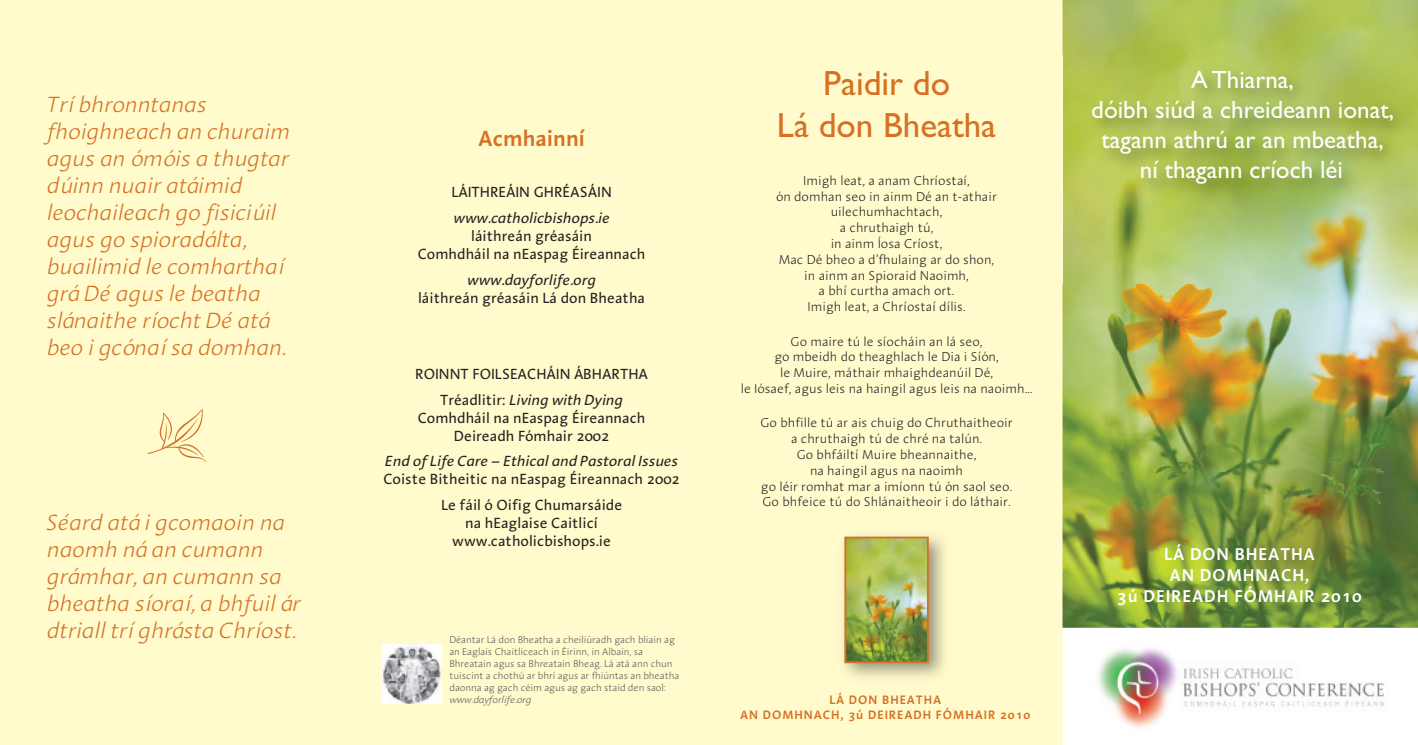
<style>
.page{position:relative;width:1418px;height:745px;background:#fff}
.page>*{position:absolute;margin:0;border:0;box-sizing:border-box;transform-origin:0 0}
.t1{font:60px "Golden Cockerel Init Orn ITC";color:#d77023}
.t2{font:35px/42px "Gill Sans";color:#d77023;text-align:center}
.t3{font:25px/30px "Gill Sans";color:#fff;text-align:center}
.t4{font:italic 300 22.5px/27px "Aroma LT";color:#d77023}
.t5{font:600 22.5px "Aroma LT";color:#d77023}
.t6{font:600 17.5px/21px "Aroma LT";letter-spacing:.05em;color:#fff;text-align:center}
.t7{font:15px/18px "Aroma LT";color:#231f20;text-align:center}
.t8{font:italic 15px "Aroma LT";color:#231f20}
.t9{font:300 13.12px/15.8px "Aroma LT";color:#231f20;text-align:center}
.t10{font:600 12.5px/15px "Aroma LT";letter-spacing:.075em;color:#d77023;text-align:center}
.t11{font:300 10px/12px "Aroma LT";letter-spacing:-.01em;color:#57585a}
.t12{font:italic 300 10px "Aroma LT";letter-spacing:-.01em;color:#57585a}
.s1{font-style:italic}
</style>
<div class="page">
<img style="left:1062px;top:0;width:355px;height:627px">
<img style="left:1098px;top:648px;width:286px;height:80px">
<div style="left:0;top:0;width:1062px;height:744px;background:#fffbcc"></div>
<svg style="left:1052px;top:627px;width:10px;height:117px"></svg>
<img style="left:833px;top:525px;width:120px;height:161px">
<img style="left:844px;top:536px;width:84px;height:126px">
<img style="left:383px;top:644px;width:58px;height:59px">
<img style="left:1052px;top:55px;width:365px;height:228px">
<h3 class="t4" style="left:47px;top:93px;width:245px">Trí bhronntanas fhoighneach an churaim agus an ómóis a thugtar dúinn nuair atáimid leochaileach go fisiciúil agus go spioradálta, buailimid le comharthaí grá Dé agus le beatha slánaithe ríocht Dé atá beo i gcónaí sa domhan.</h3>
<h1 class="t1" style="left:144px;top:408px;width:66px">k</h1>
<h3 class="t4" style="left:47px;top:510px;width:255px">Séard atá i gcomaoin na naomh ná an cumann grámhar, an cumann sa bheatha síoraí, a bhfuil ár dtriall trí ghrásta Chríost.</h3>
<h3 class="t5" style="left:478px;top:131px;width:109px">Acmhainní</h3>
<p class="t7" style="left:451px;top:185px;width:162px">LÁITHREÁIN GHRÉASÁIN</p>
<p class="t8" style="left:453px;top:213px;width:157px">www.catholicbishops.ie</p>
<p class="t7" style="left:418px;top:228px;width:229px">láithreán gréasáin<br>Comhdháil na nEaspag Éireannach</p>
<p class="t8" style="left:467px;top:274px;width:130px">www.dayforlife.org</p>
<p class="t7" style="left:418px;top:290px;width:228px">láithreán gréasáin Lá don Bheatha</p>
<p class="t7" style="left:415px;top:363px;width:234px;line-height:25.5px">ROINNT FOILSEACHÁIN ÁBHARTHA<br>Tréadlitir: <span class="s1">Living with Dying</span></p>
<p class="t7" style="left:418px;top:410px;width:229px">Comhdháil na nEaspag Éireannach<br>Deireadh Fómhair 2002</p>
<p class="t8" style="left:385px;top:456px;width:294px">End of Life Care – Ethical and Pastoral Issues</p>
<p class="t7" style="left:383px;top:468px;width:298px;line-height:25.5px">Coiste Bitheitic na nEaspag Éireannach 2002<br>Le fáil ó Oifig Chumarsáide</p>
<p class="t7" style="left:452px;top:515px;width:160px">na hEaglaise Caitlicí www.catholicbishops.ie</p>
<p class="t11" style="left:449px;top:634px;width:231px">Déantar Lá don Bheatha a cheiliúradh gach bliain ag an Eaglais Chaitliceach in Éirinn, in Albain, sa Bhreatain agus sa Bhreatain Bheag. Lá atá ann chun tuiscint a chothú ar bhrí agus ar fhiúntas an bheatha daonna ag gach céim agus ag gach staid den saol:</p>
<p class="t12" style="left:449px;top:695px;width:84px">www.dayforlife.org</p>
<h2 class="t2" style="left:777px;top:63px;width:221px">Paidir do<br>Lá don Bheatha</h2>
<p class="t9" style="left:776px;top:174px;width:222px">Imigh leat, a anam Chríostaí,<br>ón domhan seo in ainm Dé an t-athair uilechumhachtach,<br>a chruthaigh tú,<br>in ainm Íosa Críost,<br>Mac Dé bheo a d’fhulaing ar do shon, in ainm an Spioraid Naoimh,<br>a bhí curtha amach ort.<br>Imigh leat, a Chríostaí dílis.</p>
<p class="t9" style="left:740px;top:334px;width:293px">Go maire tú le síocháin an lá seo,<br>go mbeidh do theaghlach le Dia i Síón,<br>le Muire, máthair mhaighdeanúil Dé,<br>le Iósaef, agus leis na haingil agus leis na naoimh...</p>
<p class="t9" style="left:760px;top:416px;width:254px">Go bhfille tú ar ais chuig do Chruthaitheoir a chruthaigh tú de chré na talún.<br>Go bhfáiltí Muire bheannaithe,<br>na haingil agus na naoimh<br>go léir romhat mar a imíonn tú ón saol seo.<br>Go bhfeice tú do Shlánaitheoir i do láthair.</p>
<p class="t10" style="left:740px;top:693px;width:292px">LÁ DON BHEATHA<br>AN DOMHNACH, 3ú DEIREADH FÓMHAIR 2010</p>
<h3 class="t3" style="left:1091px;top:65px;width:304px">AThiarna,<br>dóibh siúd a chreideann ionat, tagann athrú ar an mbeatha, ní thagann críoch léi</h3>
<h3 class="t6" style="left:1117px;top:545px;width:246px">LÁ DON BHEATHA<br>AN DOMHNACH,<br>3ú DEIREADH FÓMHAIR 2010</h3>
</div>
